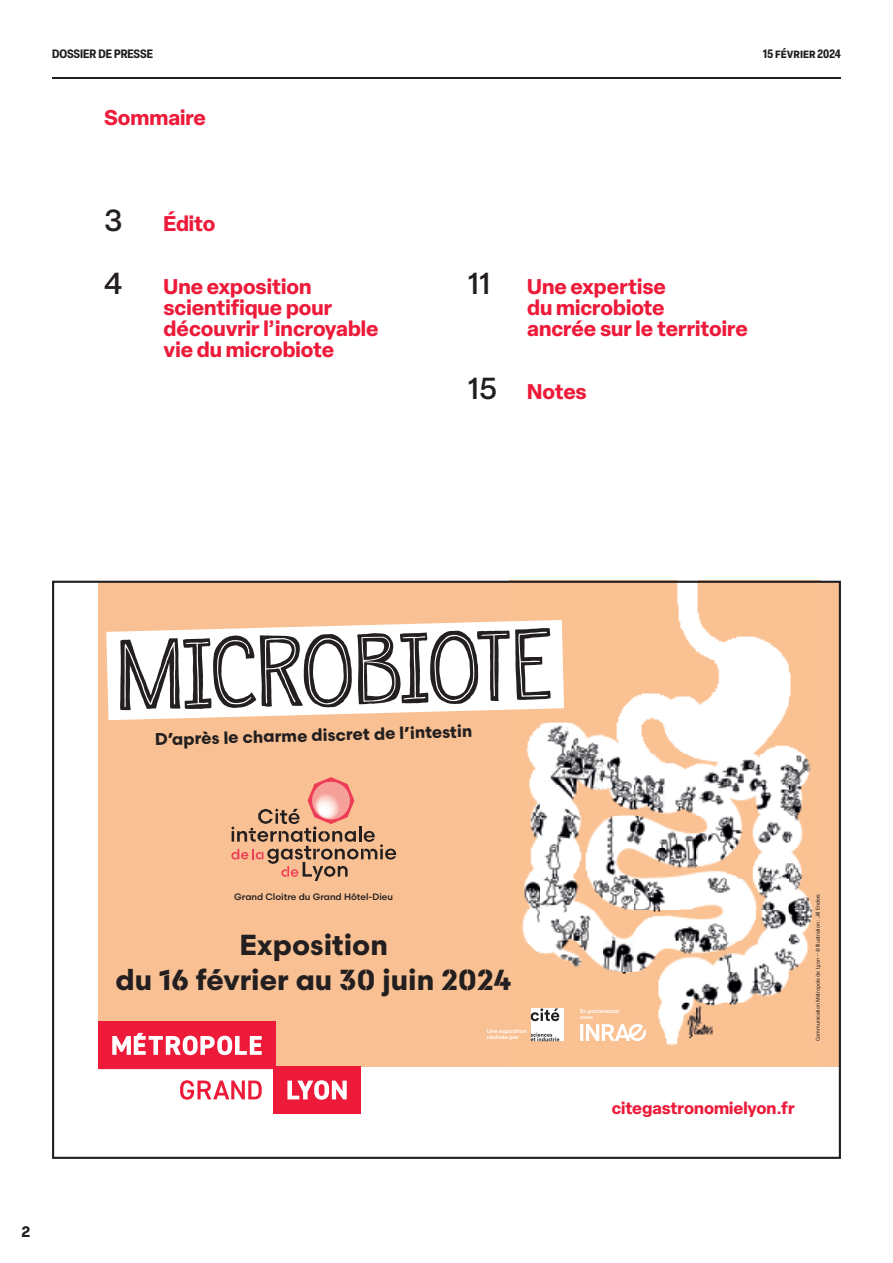
<style>
.page{position:relative;width:893px;height:1263px;background:#fff}
.page>*{position:absolute;margin:0;border:0;box-sizing:border-box;transform-origin:0 0}
.t1{font:500 30px "Elza Text";color:#231f20}
.t2{font:700 28.95px/34.7px "Scandia";color:#231f20;text-align:center}
.Sommaire{font:700 21px/21.1px "Elza";color:#ed1a3a}
.t3{font:700 16.95px "Scandia";color:#231f20}
.t4{font:700 16.65px "Elza";color:#ed1a3a}
.t5{font:700 15px "Elza Text";color:#231f20}
.t6{font:700 condensed 12px "Elza";color:#231f20}
.t7{font:500 9.3px "Scandia";color:#231f20}
.t8{font:500 5.55px/6.6px "Scandia";color:#fff}
.t9{font:5.4px "Roboto";color:#231f20}
.s1{font-family:"Elza Text";font-weight:500;font-size:30px;color:#231f20}
.s2{font-family:"Scandia Stencil";font-weight:400}
</style>
<div class="page">
<hr style="left:52px;top:77px;width:789px;height:2px;background:#231f20">
<div style="left:98px;top:581px;width:743px;height:485px;background:#f9c193"></div>
<img style="left:521px;top:584px;width:292px;height:462px">
<svg style="left:106px;top:620px;width:458px;height:100px"></svg>
<svg style="left:120px;top:628px;width:430px;height:82px;background:#b5b3b3"></svg>
<svg style="left:231px;top:777px;width:165px;height:104px"></svg>
<img style="left:312px;top:782px;width:38px;height:37px;border-radius:19px">
<svg style="left:98px;top:1022px;width:263px;height:92px"></svg>
<div style="left:531px;top:1008px;width:33px;height:33px;background:#fff"></div>
<svg style="left:531px;top:1033px;width:28px;height:8px"></svg>
<svg style="left:531px;top:1008px;width:28px;height:13px"></svg>
<hr style="left:580px;top:1024px;width:3px;height:17px;background:#fff">
<svg style="left:586px;top:1024px;width:60px;height:17px"></svg>
<p class="t6" style="left:52px;top:45px;width:103px">DOSSIER DE PRESSE</p>
<p class="t6" style="left:763px;top:45px;width:80px">15 février 2024</p>
<p class="Sommaire" style="left:104px;top:107px;width:104px">Sommaire</p>
<p class="t1" style="left:104px;top:197px;width:20px">3</p>
<p class="Sommaire" style="left:164px;top:212px;width:53px">Édito</p>
<p class="t1" style="left:104px;top:260px;width:20px">4</p>
<p class="Sommaire" style="left:164px;top:275px;width:217px">Une exposition scientifique pour découvrir l’incroyable vie du microbiote</p>
<p class="Sommaire" style="left:527px;top:275px;width:222px;text-indent:-60px"><span class="s1">11</span> Une expertise<br>du microbiote<br>ancrée sur le territoire</p>
<p class="Sommaire" style="left:468px;top:381px;width:120px"><span class="s1">15</span> Notes</p>
<p class="t5" style="left:22px;top:1220px;width:10px">2</p>
<p class="t3" style="left:155px;top:730px;width:319px;rotate:-2deg">D’après le charme discret de l’intestin</p>
<p class="t7" style="left:234px;top:891px;width:160px">Grand Cloitre du Grand Hôtel-Dieu</p>
<p class="t2" style="left:116px;top:927px;width:398px">Exposition<br>du <span class="s2">16</span> février au <span class="s2">30</span> juin <span class="s2">2024</span></p>
<p class="t8" style="left:487px;top:1027px;width:41px">Une exposition réalisée par</p>
<p class="t8" style="left:580px;top:1007px;width:41px;line-height:6.1px">En partenariat avec</p>
<p class="t9" style="left:814px;top:1041px;width:149px;rotate:-90deg">Communication Métropole de Lyon — ©Illustration : Jill Enders</p>
<p class="t4" style="left:612px;top:1096px;width:185px">citegastronomielyon.fr</p>
</div>
